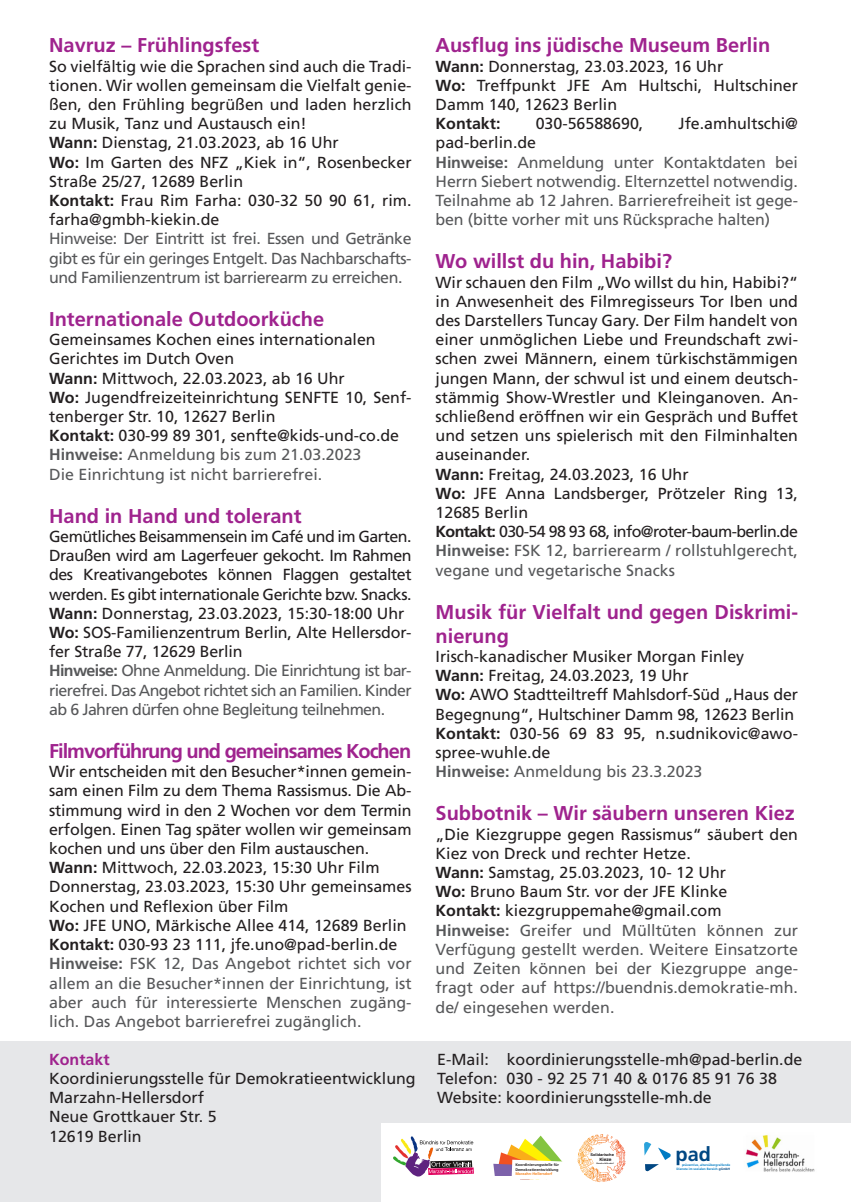
<style>
.page{position:relative;width:851px;height:1202px;background:#fff}
.page>*{position:absolute;margin:0;border:0;box-sizing:border-box;transform-origin:0 0}
.t1{font:700 20px/24px "Frutiger";color:#9f238e}
.t2{font:700 20px "Frutiger";letter-spacing:-.05em;color:#9f238e}
.t3{font:700 19.8px "Frutiger";color:#014783}
.t4{font:16px/19.2px "Frutiger";color:#231f20}
.t5{font:16px/19.2px "Frutiger";color:#57585a}
.t6{font:16px/19.2px "Frutiger";letter-spacing:-.03em;color:#231f20}
.t7{font:700 16px "Frutiger";color:#231f20}
.t8{font:700 16px "Frutiger";color:#9f238e}
.t9{font:700 4.2px "Antenna";letter-spacing:-.005em;color:#231f20}
.t10{font:700 3.8px/4.6px "Frutiger";color:#231f20}
.t11{font:700 3.8px "Frutiger";color:#f58420}
.t12{font:700 3.6px "Antenna";color:#231f20}
.t13{font:700 3.2px/4px "Frutiger";color:#007bc3;text-align:right}
.t14{font:700 condensed 2px "Frutiger";color:#231f20}
.s1{font-weight:700}
.s2{font-weight:700;color:#57585a}
.s3{color:#57585a}
.s4{color:#231f20}
.s5{font-weight:700;color:#231f20}
.s6{color:#014783}
</style>
<div class="page">
<div style="left:0;top:1042px;width:850px;height:160px;background:#e6e7e9"></div>
<div style="left:381px;top:1124px;width:469px;height:78px;background:#fff"></div>
<svg style="left:579px;top:1134px;width:47px;height:49px"></svg>
<svg style="left:579px;top:1134px;width:24px;height:24px"></svg>
<svg style="left:493px;top:1136px;width:70px;height:40px"></svg>
<svg style="left:644px;top:1142px;width:26px;height:29px"></svg>
<img style="left:745px;top:1135px;width:70px;height:37px">
<svg style="left:393px;top:1136px;width:81px;height:40px"></svg>
<p class="t1" style="left:49px;top:33px;width:212px">Navruz – Frühlingsfest</p>
<p class="t4" style="left:49px;top:56px;width:364px">So vielfältig wie die Sprachen sind auch die Tradi&shy;tionen. Wir wollen gemeinsam die Vielfalt genie&shy;ßen, den Frühling begrüßen und laden herzlich zu Musik, Tanz und Austausch ein!<br><span class="s1">Wann:</span> Dienstag, 21.03.2023, ab 16 Uhr<br><span class="s1">Wo:</span> Im Garten des NFZ „Kiek in“, Rosenbecker Straße 25/27, 12689 Berlin<br><span class="s1">Kontakt:</span> Frau Rim Farha: 030-32 50 90 61, rim. farha@gmbh-kiekin.de</p>
<p class="t5" style="left:49px;top:229px;width:364px;text-align:justify">Hinweise: Der Eintritt ist frei. Essen und Getränke gibt es für ein geringes Entgelt. Das Nachbarschafts&shy;und Familienzentrum ist barrierearm zu erreichen.</p>
<p class="t1" style="left:49px;top:307px;width:276px">Internationale Outdoorküche</p>
<p class="t4" style="left:49px;top:330px;width:364px">Gemeinsames Kochen eines internationalen Gerichtes im Dutch Oven<br><span class="s1">Wann:</span> Mittwoch, 22.03.2023, ab 16 Uhr<br><span class="s1">Wo:</span> Jugendfreizeiteinrichtung SENFTE 10, Senf&shy;tenberger Str. 10, 12627 Berlin<br><span class="s1">Kontakt:</span> 030-99 89 301, senfte@kids-und-co.de <span class="s2">Hinweise:</span> <span class="s3">Anmeldung bis zum 21.03.2023<br>Die Einrichtung ist nicht barrierefrei.</span></p>
<p class="t1" style="left:49px;top:504px;width:254px">Hand in Hand und tolerant</p>
<p class="t6" style="left:49px;top:527px;width:364px">Gemütliches Beisammensein im Café und im Garten.<br>Draußen wird am Lagerfeuer gekocht. Im Rahmen des Kreativangebotes können Flaggen gestaltet werden. Es gibt internationale Gerichte bzw. Snacks.<br><span class="s1">Wann:</span> Donnerstag, 23.03.2023, 15:30-18:00 Uhr <span class="s1">Wo:</span> SOS-Familienzentrum Berlin, Alte Hellersdor&shy;fer Straße 77, 12629 Berlin<br><span class="s2">Hinweise:</span> <span class="s3">Ohne Anmeldung. Die Einrichtung ist bar&shy;rierefrei. Das Angebot richtet sich an Familien. Kinder ab 6 Jahren dürfen ohne Begleitung teilnehmen.</span></p>
<p class="t2" style="left:49px;top:739px;width:363px">Filmvorführung und gemeinsames Kochen</p>
<p class="t4" style="left:49px;top:762px;width:364px">Wir entscheiden mit den Besucher*innen gemein&shy;sam einen Film zu dem Thema Rassismus. Die Ab&shy;stimmung wird in den 2 Wochen vor dem Termin erfolgen. Einen Tag später wollen wir gemeinsam kochen und uns über den Film austauschen.<br><span class="s1">Wann:</span> Mittwoch, 22.03.2023, 15:30 Uhr Film Donnerstag, 23.03.2023, 15:30 Uhr gemeinsames Kochen und Reflexion über Film<br><span class="s1">Wo:</span> JFE UNO, Märkische Allee 414, 12689 Berlin <span class="s1">Kontakt:</span> 030-93 23 111, jfe.uno@pad-berlin.de <span class="s2">Hinweise:</span> <span class="s3">FSK 12, Das Angebot richtet sich vor allem an die Besucher*innen der Einrichtung, ist aber auch für interessierte Menschen zugäng&shy;lich. Das Angebot barrierefrei zugänglich.</span></p>
<p class="t8" style="left:49px;top:1050px;width:62px">Kontakt</p>
<p class="t4" style="left:49px;top:1068px;width:368px">Koordinierungsstelle für Demokratieentwicklung<br>Marzahn-Hellersdorf<br>Neue Grottkauer Str. 5<br>12619 Berlin</p>
<p class="t1" style="left:435px;top:33px;width:336px">Ausflug ins jüdische Museum Berlin</p>
<p class="t4" style="left:435px;top:56px;width:364px"><span class="s1">Wann:</span> Donnerstag, 23.03.2023, 16 Uhr<br><span class="s1">Wo:</span> Treffpunkt JFE Am Hultschi, Hultschiner<br>Damm 140, 12623 Berlin</p>
<p class="t7" style="left:435px;top:114px;width:66px">Kontakt:</p>
<p class="t4" style="left:535px;top:114px;width:109px">030-56588690,</p>
<p class="t4" style="left:678px;top:114px;width:121px">Jfe.amhultschi@</p>
<p class="t5" style="left:435px;top:133px;width:364px"><span class="s4">pad-berlin.de<br></span><span class="s1">Hinweise:</span> Anmeldung unter Kontaktdaten bei Herrn Siebert notwendig. Elternzettel notwendig.<br>Teilnahme ab 12 Jahren. Barrierefreiheit ist gege&shy;ben (bitte vorher mit uns Rücksprache halten)</p>
<p class="t1" style="left:435px;top:249px;width:238px">Wo willst du hin, Habibi?</p>
<p class="t4" style="left:435px;top:272px;width:364px">Wir schauen den Film „Wo willst du hin, Habibi?“ in Anwesenheit des Filmregisseurs Tor Iben und des Darstellers Tuncay Gary. Der Film handelt von einer unmöglichen Liebe und Freundschaft zwi&shy;schen zwei Männern, einem türkischstämmigen jungen Mann, der schwul ist und einem deutsch&shy;stämmig Show-Wrestler und Kleinganoven. An&shy;schließend eröffnen wir ein Gespräch und Buffet und setzen uns spielerisch mit den Filminhalten auseinander.<br><span class="s1">Wann:</span> Freitag, 24.03.2023, 16 Uhr<br><span class="s1">Wo:</span> JFE Anna Landsberger, Prötzeler Ring 13, 12685 Berlin<br><span class="s1">Kontakt:</span> 030-54 98 93 68, info@roter-baum-berlin.de <span class="s2">Hinweise:</span> <span class="s3">FSK 12, barrierearm / rollstuhlgerecht, vegane und vegetarische Snacks</span></p>
<p class="t1" style="left:435px;top:600px;width:364px">Musik für Vielfalt und gegen Diskrimi&shy;nierung</p>
<p class="t4" style="left:435px;top:647px;width:364px">Irisch-kanadischer Musiker Morgan Finley<br><span class="s1">Wann:</span> Freitag, 24.03.2023, 19 Uhr<br><span class="s1">Wo:</span> AWO Stadtteiltreff Mahlsdorf-Süd „Haus der Begegnung“, Hultschiner Damm 98, 12623 Berlin <span class="s1">Kontakt:</span> 030-56 69 83 95, n.sudnikovic@awo&shy;spree-wuhle.de<br><span class="s2">Hinweise:</span> <span class="s3">Anmeldung bis 23.3.2023</span></p>
<p class="t1" style="left:435px;top:801px;width:360px">Subbotnik – Wir säubern unseren Kiez</p>
<p class="t5" style="left:435px;top:824px;width:364px"><span class="s4">„Die Kiezgruppe gegen Rassismus“ säubert den Kiez von Dreck und rechter Hetze.<br></span><span class="s5">Wann:</span> <span class="s4">Samstag, 25.03.2023, 10- 12 Uhr<br></span><span class="s5">Wo:</span> <span class="s4">Bruno Baum Str. vor der JFE Klinke<br></span><span class="s5">Kontakt:</span> <span class="s4">kiezgruppemahe@gmail.com </span><span class="s1">Hinweise:</span> Greifer und Mülltüten können zur Verfügung gestellt werden. Weitere Einsatzorte und Zeiten können bei der Kiezgruppe ange&shy;fragt oder auf https://buendnis.demokratie-mh. de/ eingesehen werden.</p>
<p class="t4" style="left:437px;top:1049px;width:366px">E-Mail: koordinierungsstelle-mh@pad-berlin.de<br>Telefon: 030 - 92 25 71 40 &amp; 0176 85 91 76 38<br>Website: koordinierungsstelle-mh.de</p>
<p class="t10" style="left:515px;top:1162px;width:45px">Koordinierungsstelle für<br>Demokratieentwicklung</p>
<p class="t11" style="left:515px;top:1172px;width:39px">Marzahn-Hellersdorf</p>
<p class="t12" style="left:590px;top:1153px;width:25px">Solidarische</p>
<p class="t14" style="left:596px;top:1162px;width:19px">Marzahn-Hellersdorf</p>
<p class="t9" style="left:599px;top:1157px;width:14px">Kieze</p>
<p class="t3" style="left:675px;top:1142px;width:37px">pad</p>
<p class="t13" style="left:676px;top:1163px;width:55px">präventive, altersübergreifende<br>Dienste im sozialen Bereich <span class="s6">gGmbH</span></p>
</div>
